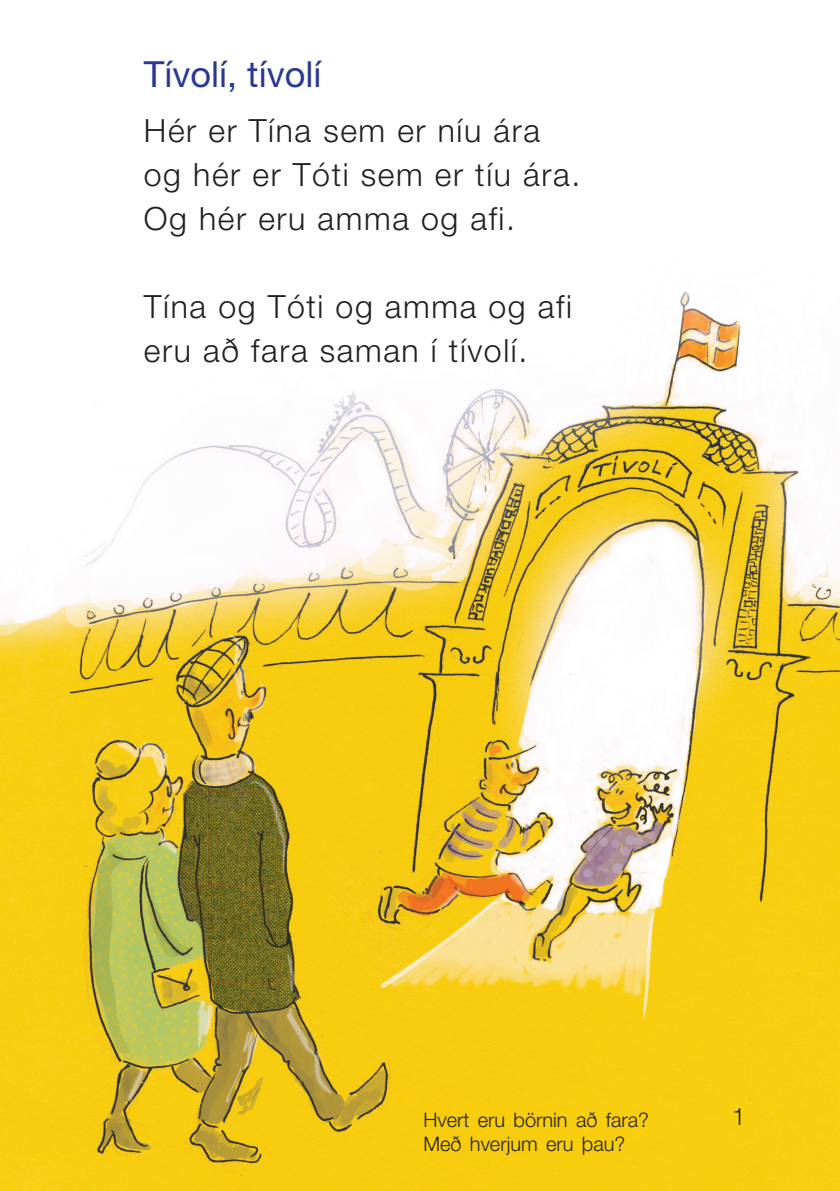
<style>
.page{position:relative;width:840px;height:1191px;background:#fff}
.page>*{position:absolute;margin:0;border:0;box-sizing:border-box;transform-origin:0 0}
.t1{font:36px "Helvetica Neue CE";color:#293795}
.t2{font:300 32px/44px "Helvetica Neue";letter-spacing:.05em;color:#231f20}
.t3{font:300 24px "Helvetica Neue";color:#231f20}
.t4{font:300 20px/24px "Helvetica Neue";color:#231f20}
</style>
<div class="page">
<img style="left:0;top:291px;width:839px;height:900px">
<p class="t1" style="left:144px;top:53px;width:179px">Tívolí, tívolí</p>
<p class="t2" style="left:144px;top:108px;width:437px">Hér er Tína sem er níu ára og hér er Tóti sem er tíu ára.<br>Og hér eru amma og afi.</p>
<p class="t2" style="left:144px;top:284px;width:429px">Tína og Tóti og amma og afi eru að fara saman í tívolí.</p>
<p class="t4" style="left:423px;top:1107px;width:227px">Hvert eru börnin að fara?<br>Með hverjum eru þau?</p>
<p class="t3" style="left:731px;top:1101px;width:15px">1</p>
</div>
